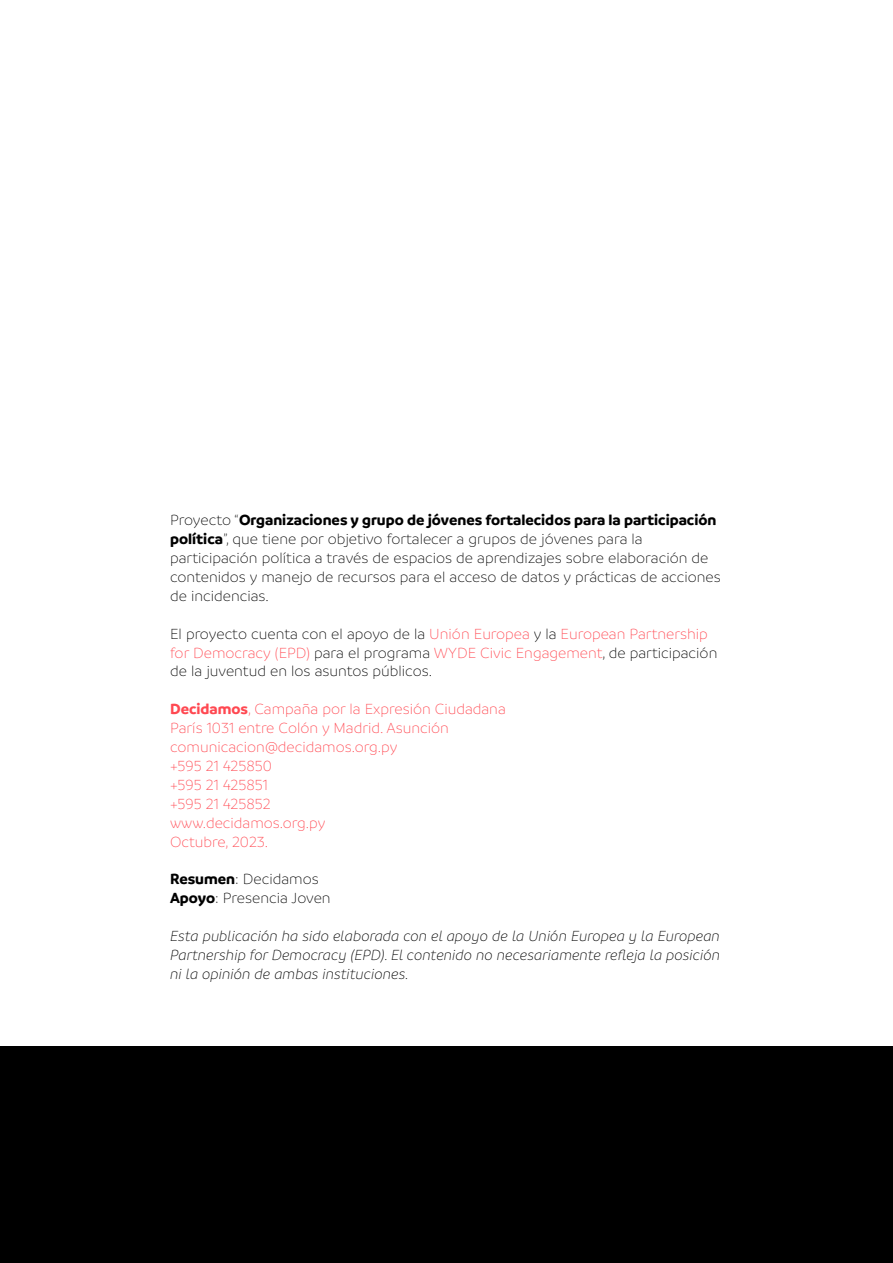
<style>
.page{position:relative;width:893px;height:1263px;background:#fff}
.page>*{position:absolute;margin:0;border:0;box-sizing:border-box;transform-origin:0 0}
.t1{font:300 15.75px/18.9px "Branding SF";color:#000}
.t2{font:300 15.75px/18.9px "Branding SF";color:#ff4851}
.t3{font:italic 300 15.75px/18.9px "Branding SF";color:#000;text-align:justify}
.s1{font-weight:700}
.s2{color:#ff4851}
</style>
<div class="page">
<div style="left:0;top:1046px;width:893px;height:217px;background:#000"></div>
<p class="t1" style="left:170px;top:511px;width:552px">Proyecto “<span class="s1">Organizaciones y grupo de jóvenes fortalecidos para la participación política</span>”, que tiene por objetivo fortalecer a grupos de jóvenes para la participación política a través de espacios de aprendizajes sobre elaboración de contenidos y manejo de recursos para el acceso de datos y prácticas de acciones de incidencias.</p>
<p class="t1" style="left:170px;top:624px;width:549px">El proyecto cuenta con el apoyo de la <span class="s2">Unión Europea</span> y la <span class="s2">European Partnership for Democracy (EPD)</span> para el programa <span class="s2">WYDE Civic Engagement</span>, de participación de la juventud en los asuntos públicos.</p>
<p class="t2" style="left:170px;top:700px;width:337px"><span class="s1">Decidamos</span>, Campaña por la Expresión Ciudadana<br>París 1031 entre Colón y Madrid. Asunción comunicacion@decidamos.org.py<br>+595 21 425850<br>+595 21 425851<br>+595 21 425852<br>www.decidamos.org.py<br>Octubre, 2023.</p>
<p class="t1" style="left:170px;top:870px;width:162px"><span class="s1">Resumen</span>: Decidamos<br><span class="s1">Apoyo</span>: Presencia Joven</p>
<p class="t3" style="left:170px;top:927px;width:552px">Esta publicación ha sido elaborada con el apoyo de la Unión Europea y la European Partnership for Democracy (EPD). El contenido no necesariamente refleja la posición ni la opinión de ambas instituciones.</p>
</div>
